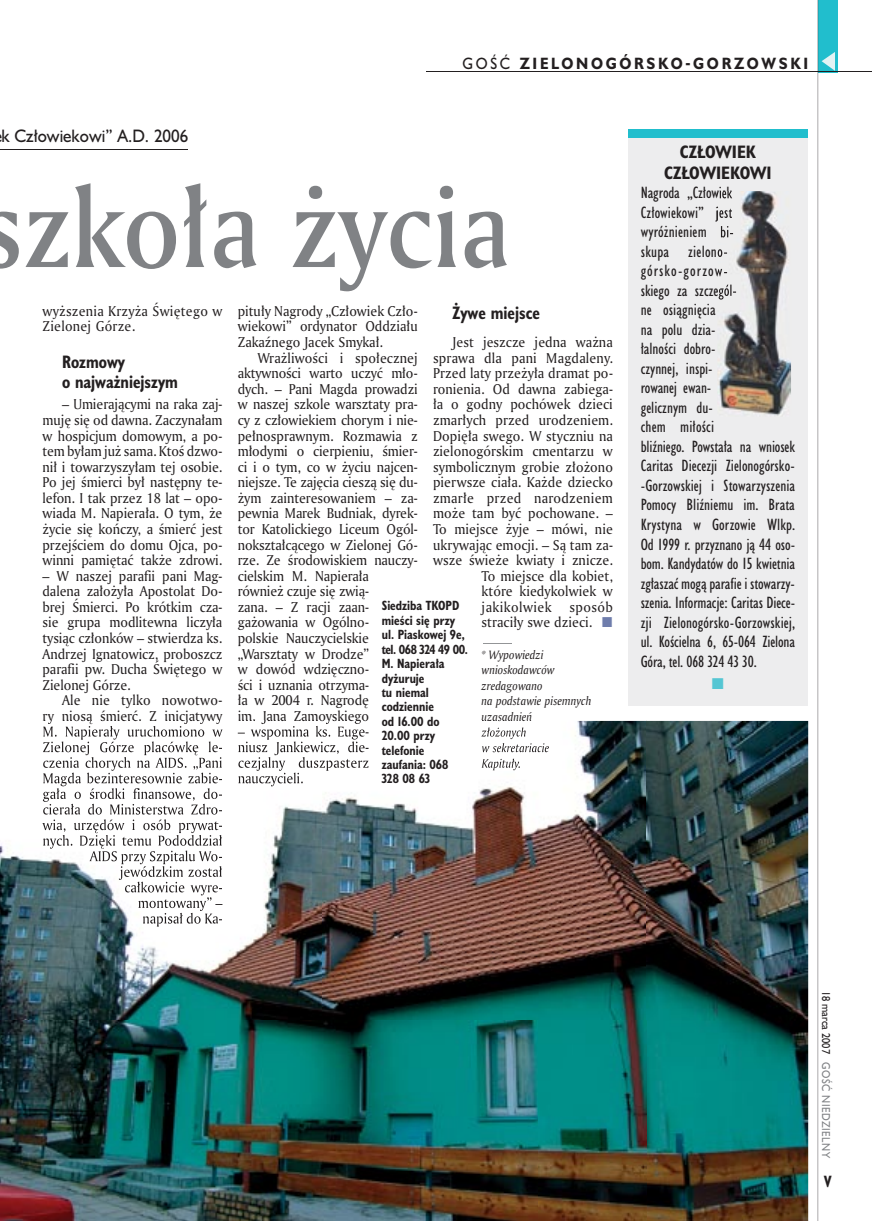
<style>
.page{position:relative;width:872px;height:1221px;background:#fff}
.page>*{position:absolute;margin:0;border:0;box-sizing:border-box;transform-origin:0 0}
.t1{font:108px "Amerigo Md PL";color:#808285;scale:.9 1}
.t2{font:700 16.5px/19.5px "Humanst 521 Cn PL";color:#231f20;scale:.94 1}
.t3{font:16.5px "Humanst 521 PL";color:#231f20;scale:.94 1}
.t4{font:700 16.5px/21px "Humanst 521 Cn PL";color:#231f20;text-align:center}
.t5{font:15px/19.5px "Humanst 521 Cn PL";color:#231f20;text-align:justify}
.t6{font:700 15px "Humanst 521 PL";letter-spacing:.2em;color:#231f20;scale:.9 1}
.t7{font:700 15px "Humanst 521 Cn PL";color:#231f20;scale:.94 1}
.t8{font:13.8px/15.6px "Amerigo PL";color:#231f20;text-align:justify;scale:.94 1}
.t9{font:13.8px/15.6px "Amerigo PL";letter-spacing:.02em;color:#231f20;scale:.94 1}
.t10{font:13.8px "Amerigo PL";letter-spacing:.025em;color:#231f20;scale:.94 1}
.t11{font:13.8px "Amerigo PL";letter-spacing:.035em;color:#231f20;scale:.94 1}
.t12{font:700 12.3px/14.4px "Humanst 521 Cn PL";color:#231f20;scale:.94 1}
.t13{font:italic 11.7px/15.6px "Amerigo PL";color:#231f20;scale:.94 1}
.t14{font:10.5px "Humanst 521 PL";letter-spacing:.05em;color:#808285;scale:.9 1}
.t15{font:10.5px "Humanst 521 PL";color:#231f20;scale:.9 1}
.s1{font-weight:400}
</style>
<div class="page">
<div style="left:818px;top:0;width:19px;height:72px;background:#21becd"></div>
<hr style="left:817px;top:0;width:1px;height:1220px;background:#231f20">
<svg style="left:821px;top:52px;width:14px;height:19px"></svg>
<hr style="left:425px;top:72px;width:447px;height:1px;background:#231f20">
<img style="left:0;top:721px;width:808px;height:499px">
<img style="left:43px;top:721px;width:180px;height:4px">
<img style="left:43px;top:725px;width:180px;height:14px">
<img style="left:43px;top:741px;width:179px;height:14px">
<img style="left:43px;top:757px;width:179px;height:13px">
<img style="left:43px;top:772px;width:179px;height:14px">
<img style="left:43px;top:788px;width:179px;height:13px">
<img style="left:43px;top:803px;width:179px;height:11px">
<img style="left:42px;top:819px;width:180px;height:29px">
<img style="left:43px;top:834px;width:179px;height:14px">
<img style="left:89px;top:850px;width:133px;height:14px">
<img style="left:119px;top:866px;width:103px;height:13px">
<img style="left:125px;top:881px;width:97px;height:14px">
<img style="left:138px;top:897px;width:84px;height:13px">
<img style="left:143px;top:912px;width:79px;height:14px">
<img style="left:238px;top:721px;width:131px;height:18px">
<img style="left:238px;top:725px;width:130px;height:14px">
<img style="left:238px;top:741px;width:130px;height:14px">
<img style="left:238px;top:757px;width:131px;height:13px">
<img style="left:238px;top:772px;width:65px;height:14px">
<img style="left:482px;top:721px;width:50px;height:1px">
<img style="left:481px;top:727px;width:45px;height:12px">
<img style="left:482px;top:743px;width:67px;height:9px">
<img style="left:481px;top:758px;width:39px;height:12px">
<hr style="left:0;top:149px;width:188px;height:1px;background:#231f20">
<div style="left:628px;top:130px;width:180px;height:575px;background:#ededee"></div>
<div style="left:628px;top:129px;width:180px;height:8px;background:#21becd"></div>
<img style="left:718px;top:191px;width:73px;height:225px">
<img style="left:717px;top:191px;width:15px;height:11px">
<img style="left:717px;top:206px;width:15px;height:15px">
<img style="left:718px;top:226px;width:15px;height:15px">
<img style="left:717px;top:245px;width:10px;height:15px">
<img style="left:717px;top:265px;width:10px;height:15px">
<img style="left:717px;top:284px;width:19px;height:15px">
<p class="t6" style="left:462px;top:53px;width:385px"><span class="s1">GOŚĆ</span> ZIELONOGÓRSKO-GORZOWSKI</p>
<p class="t3" style="left:1px;top:124px;width:200px">k Człowiekowi” A.D. 2006</p>
<h1 class="t1" style="left:-20px;top:156px;width:590px">szkoła życia</h1>
<p class="t9" style="left:43px;top:303px;width:193px">wyższenia Krzyża Świętego w<br>Zielonej Górze.</p>
<p class="t2" style="left:62px;top:351px;width:125px">Rozmowy<br>o najważniejszym</p>
<p class="t8" style="left:43px;top:396px;width:193px;text-indent:20px">– Umierającymi na raka zaj&shy;muję się od dawna. Zaczynałam w hospicjum domowym, a po&shy;tem byłam już sama. Ktoś dzwo&shy;nił i towarzyszyłam tej osobie.<br>Po jej śmierci był następny te&shy;lefon. I tak przez 18 lat – opo&shy;wiada M. Napierała. O tym, że życie się kończy, a śmierć jest przejściem do domu Ojca, po&shy;winni pamiętać także zdrowi.</p>
<p class="t8" style="left:43px;top:567px;width:193px">– W naszej parafii pani Mag&shy;dalena założyła Apostolat Do&shy;brej Śmierci. Po krótkim cza&shy;sie grupa modlitewna liczyła tysiąc członków – stwierdza ks.<br>Andrzej Ignatowicz, proboszcz parafii pw. Ducha Świętego w Zielonej Górze.</p>
<p class="t8" style="left:43px;top:692px;width:193px;text-align:right">Ale nie tylko nowotwo-<br>ry niosą śmierć. Z inicjatywy</p>
<p class="t2" style="left:452px;top:303px;width:94px">Żywe miejsce</p>
<p class="t8" style="left:452px;top:334px;width:172px">Jest jeszcze jedna ważna</p>
<p class="t8" style="left:433px;top:349px;width:193px">sprawa dla pani Magdaleny.</p>
<p class="t8" style="left:433px;top:365px;width:193px">Przed laty przeżyła dramat po-</p>
<p class="t8" style="left:433px;top:380px;width:193px">ronienia. Od dawna zabiega-</p>
<p class="t8" style="left:433px;top:396px;width:193px">ła o godny pochówek dzieci</p>
<p class="t8" style="left:433px;top:412px;width:193px">zmarłych przed urodzeniem.</p>
<p class="t8" style="left:433px;top:427px;width:193px">Dopięła swego. W styczniu na</p>
<p class="t8" style="left:433px;top:443px;width:193px">zielonogórskim cmentarzu w</p>
<p class="t8" style="left:433px;top:458px;width:193px">symbolicznym grobie złożono</p>
<p class="t8" style="left:433px;top:474px;width:193px">pierwsze ciała. Każde dziecko</p>
<p class="t10" style="left:433px;top:488px;width:193px">zmarłe przed narodzeniem</p>
<p class="t8" style="left:433px;top:505px;width:193px">może tam być pochowane. –</p>
<p class="t8" style="left:433px;top:521px;width:193px">To miejsce żyje – mówi, nie</p>
<p class="t8" style="left:433px;top:536px;width:193px">ukrywając emocji. – Są tam za-</p>
<p class="t8" style="left:433px;top:552px;width:193px">wsze świeże kwiaty i znicze.</p>
<p class="t8" style="left:481px;top:567px;width:141px">To miejsce dla kobiet,</p>
<p class="t8" style="left:481px;top:583px;width:141px">które kiedykolwiek w</p>
<p class="t11" style="left:481px;top:597px;width:76px">jakikolwiek</p>
<p class="t8" style="left:238px;top:303px;width:193px">pituły Nagrody „Człowiek Czło&shy;wiekowi” ordynator Oddziału Zakaźnego Jacek Smykał.</p>
<p class="t8" style="left:238px;top:349px;width:193px;text-align:left;text-indent:20px">Wrażliwości i społecznej aktywności warto uczyć mło&shy;dych. – Pani Magda prowadzi w naszej szkole warsztaty pra&shy;cy z człowiekiem chorym i nie&shy;pełnosprawnym. Rozmawia z młodymi o cierpieniu, śmier&shy;ci i o tym, co w życiu najcen&shy;niejsze. Te zajęcia cieszą się du&shy;żym zainteresowaniem – za&shy;pewnia Marek Budniak, dyrek&shy;tor Katolickiego Liceum Ogól&shy;nokształcącego w Zielonej Gó&shy;rze. Ze środowiskiem nauczy&shy;cielskim M. Napierała również czuje się zwią-<br>zana. – Z racji zaan&shy;gażowania w Ogólno-<br>polskie Nauczycielskie „Warsztaty w Drodze”<br>w dowód wdzięczno-<br>ści i uznania otrzyma-<br>ła w 2004 r. Nagrodę<br>im. Jana Zamoyskiego</p>
<p class="t12" style="left:382px;top:598px;width:93px">Siedziba TKOPD mieści się przy ul. Piaskowej 9e, tel. 068 324 49 00.<br>M. Napierała dyżuruje<br>tu niemal codziennie<br>od 16.00 do<br>20.00 przy telefonie zaufania: 068<br>328 08 63</p>
<p class="t8" style="left:481px;top:598px;width:141px;text-indent:88px">sposób straciły swe dzieci.</p>
<p class="t13" style="left:481px;top:646px;width:118px">* Wypowiedzi wnioskodawców zredagowano<br>na podstawie pisemnych uzasadnień</p>
<p class="t4" style="left:664px;top:141px;width:109px">CZŁOWIEK<br>CZŁOWIEKOWI</p>
<p class="t5" style="left:640px;top:183px;width:95px">Nagroda „Człowiek Człowiekowi” jest wyróżnieniem bi&shy;skupa</p>
<p class="t5" style="left:640px;top:241px;width:156px;text-align:left;text-indent:47px">zielono&shy;górsko-gorzow-<br>skiego za szczegól-<br>ne osiągnięcia<br>na polu dzia-<br>łalności dobro-<br>czynnej, inspi-<br>rowanej ewan-<br>gelicznym du-<br>chem miłości<br>bliźniego. Powstała na wniosek<br>Caritas Diecezji Zielonogórsko--Gorzowskiej i Stowarzyszenia<br>Pomocy Bliźniemu im. Brata<br>Krystyna w Gorzowie Wlkp.<br>Od 1999 r. przyznano ją 44 oso&shy;bom. Kandydatów do 15 kwietnia zgłaszać mogą parafie i stowarzy&shy;szenia. Informacje: Caritas Diece&shy;zji Zielonogórsko-Gorzowskiej, ul. Kościelna 6, 65-064 Zielona<br>Góra, tel. 068 324 43 30.</p>
<p class="t15" style="left:833px;top:990px;width:71px;rotate:90deg">18 marca 2007</p>
<p class="t14" style="left:833px;top:1062px;width:108px;rotate:90deg">GOŚĆ NIEDZIELNY</p>
<p class="t7" style="left:824px;top:1171px;width:9px">V</p>
</div>
